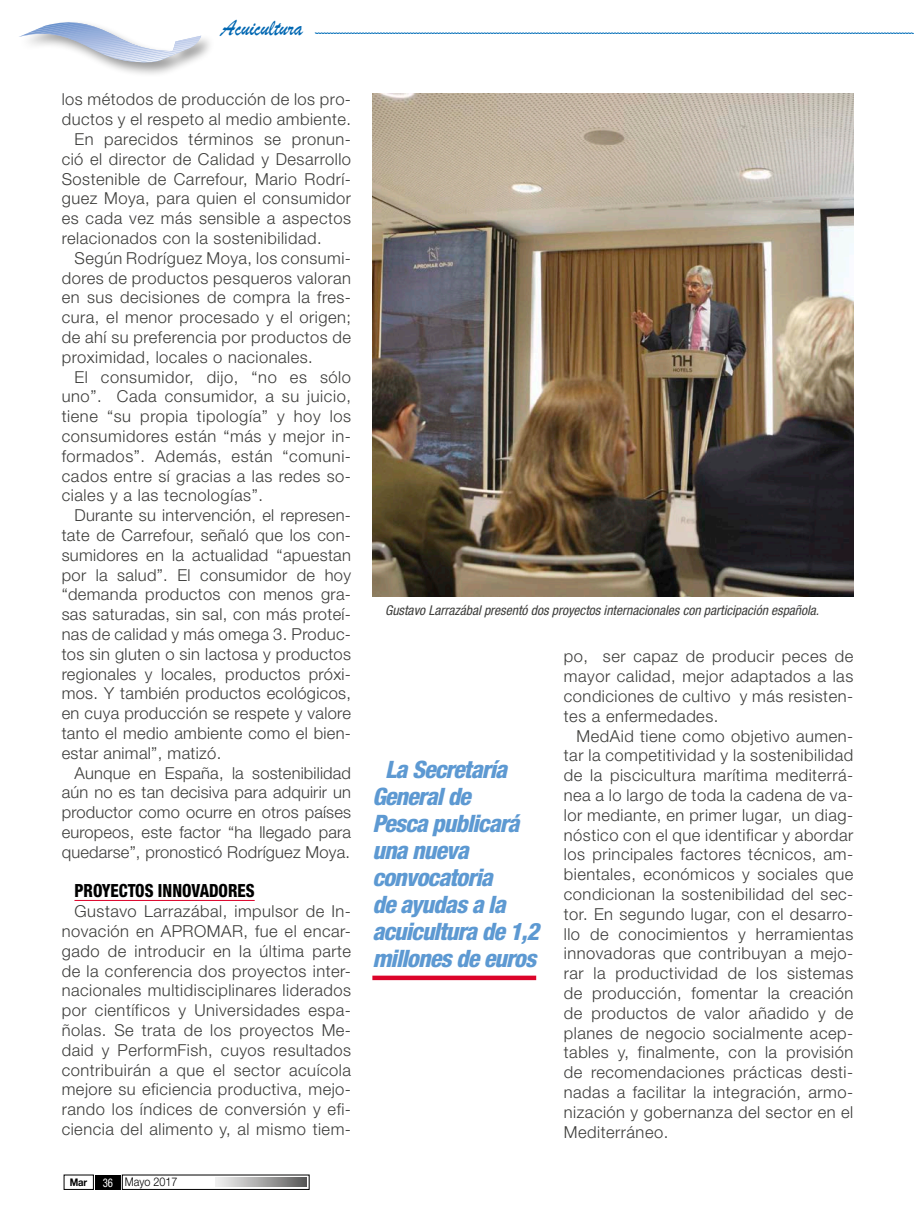
<style>
.page{position:relative;width:915px;height:1212px;background:#fff}
.page>*{position:absolute;margin:0;border:0;box-sizing:border-box;transform-origin:0 0}
.Texto{font:italic 800 condensed 24px/27px "Helvetica Neue LT Std";letter-spacing:-.035em;color:#5d99d2}
.t1{font:24px "Brush Script";color:#0067b2;scale:.9 1}
.Texto-2{font:800 condensed 18.15px "Helvetica Neue LT Std";color:#000;scale:.91 1}
.Texto-3{font:300 16.5px/19.8px "Helvetica Neue LT Std";letter-spacing:.03em;color:#3c3c3a;text-align:justify}
.Texto-4{font:italic condensed 13.5px "Helvetica Neue LT Std";color:#3c3c3a}
.t2{font:300 12px "Helvetica Neue LT Std";color:#000;scale:.9 1}
.t3{font:700 10.5px "Helvetica Neue LT Std";color:#000;scale:.9 1}
.s1{font-weight:400;font-stretch:condensed;color:#fff}
</style>
<div class="page">
<div style="left:18px;top:19px;width:197px;height:58px;background:#000;opacity:.41"></div>
<svg style="left:18px;top:19px;width:183px;height:44px"></svg>
<svg style="left:216px;top:1178px;width:90px;height:8px"></svg>
<div style="left:95px;top:1175px;width:26px;height:14px;background:#000"></div>
<svg style="left:315px;top:33px;width:598px;height:1px"></svg>
<div style="left:372px;top:975px;width:164px;height:5px;background:#dc042a"></div>
<hr style="left:74px;top:900px;width:180px;height:1px;background:#dc042a">
<img style="left:372px;top:94px;width:481px;height:502px">
<p class="t1" style="left:221px;top:13px;width:92px">Acuicultura</p>
<p class="Texto-3" style="left:62px;top:89px;width:291px">los métodos de producción de los pro&shy;ductos y el respeto al medio ambiente.</p>
<p class="Texto-3" style="left:62px;top:129px;width:291px;text-indent:13px">En parecidos términos se pronun&shy;ció el director de Calidad y Desarrollo Sostenible de Carrefour, Mario Rodrí&shy;guez Moya, para quien el consumidor es cada vez más sensible a aspectos relacionados con la sostenibilidad.</p>
<p class="Texto-3" style="left:62px;top:248px;width:291px;text-indent:13px">Según Rodríguez Moya, los consumi&shy;dores de productos pesqueros valoran en sus decisiones de compra la fres&shy;cura, el menor procesado y el origen; de ahí su preferencia por productos de proximidad, locales o nacionales.</p>
<p class="Texto-3" style="left:62px;top:366px;width:291px;text-indent:13px">El consumidor, dijo, “no es sólo uno”. Cada consumidor, a su juicio, tiene “su propia tipología” y hoy los consumidores están “más y mejor in&shy;formados”. Además, están “comuni&shy;cados entre sí gracias a las redes so&shy;ciales y a las tecnologías”.</p>
<p class="Texto-3" style="left:62px;top:505px;width:291px;text-indent:13px">Durante su intervención, el represen&shy;tate de Carrefour, señaló que los con&shy;sumidores en la actualidad “apuestan por la salud”. El consumidor de hoy “demanda productos con menos gra&shy;sas saturadas, sin sal, con más proteí&shy;nas de calidad y más omega 3. Produc&shy;tos sin gluten o sin lactosa y productos regionales y locales, productos próxi&shy;mos. Y también productos ecológicos, en cuya producción se respete y valore tanto el medio ambiente como el bien&shy;estar animal”, matizó.</p>
<p class="Texto-3" style="left:62px;top:762px;width:291px;text-indent:13px">Aunque en España, la sostenibilidad aún no es tan decisiva para adquirir un productor como ocurre en otros países europeos, este factor “ha llegado para quedarse”, pronosticó Rodríguez Moya.</p>
<p class="Texto-2" style="left:74px;top:880px;width:199px">PROYECTOS INNOVADORES</p>
<p class="Texto-3" style="left:62px;top:901px;width:291px;text-indent:13px">Gustavo Larrazábal, impulsor de In&shy;novación en APROMAR, fue el encar&shy;gado de introducir en la última parte de la conferencia dos proyectos inter&shy;nacionales multidisciplinares liderados por científicos y Universidades espa&shy;ñolas. Se trata de los proyectos Me&shy;daid y PerformFish, cuyos resultados contribuirán a que el sector acuícola mejore su eficiencia productiva, mejo&shy;rando los índices de conversión y efi&shy;ciencia del alimento y, al mismo tiem-</p>
<p class="t3" style="left:70px;top:1176px;width:21px">Mar</p>
<p class="t2" style="left:103px;top:1175px;width:85px"><span class="s1">36</span> Mayo 2017</p>
<p class="Texto-4" style="left:385px;top:602px;width:435px">Gustavo Larrazábal presentó dos proyectos internacionales con participación española.</p>
<p class="Texto" style="left:372px;top:756px;width:168px;text-indent:13px">La Secretaría<br>General de<br>Pesca publicará una nueva convocatoria<br>de ayudas a la acuicultura de 1,2 millones de euros</p>
<p class="Texto-3" style="left:563px;top:646px;width:291px">po, ser capaz de producir peces de mayor calidad, mejor adaptados a las condiciones de cultivo y más resisten&shy;tes a enfermedades.</p>
<p class="Texto-3" style="left:563px;top:725px;width:291px;text-indent:13px">MedAid tiene como objetivo aumen&shy;tar la competitividad y la sostenibilidad de la piscicultura marítima mediterrá&shy;nea a lo largo de toda la cadena de va&shy;lor mediante, en primer lugar, un diag&shy;nóstico con el que identificar y abordar los principales factores técnicos, am&shy;bientales, económicos y sociales que condicionan la sostenibilidad del sec&shy;tor. En segundo lugar, con el desarro&shy;llo de conocimientos y herramientas innovadoras que contribuyan a mejo&shy;rar la productividad de los sistemas de producción, fomentar la creación de productos de valor añadido y de planes de negocio socialmente acep&shy;tables y, finalmente, con la provisión de recomendaciones prácticas desti&shy;nadas a facilitar la integración, armo&shy;nización y gobernanza del sector en el Mediterráneo.</p>
</div>
